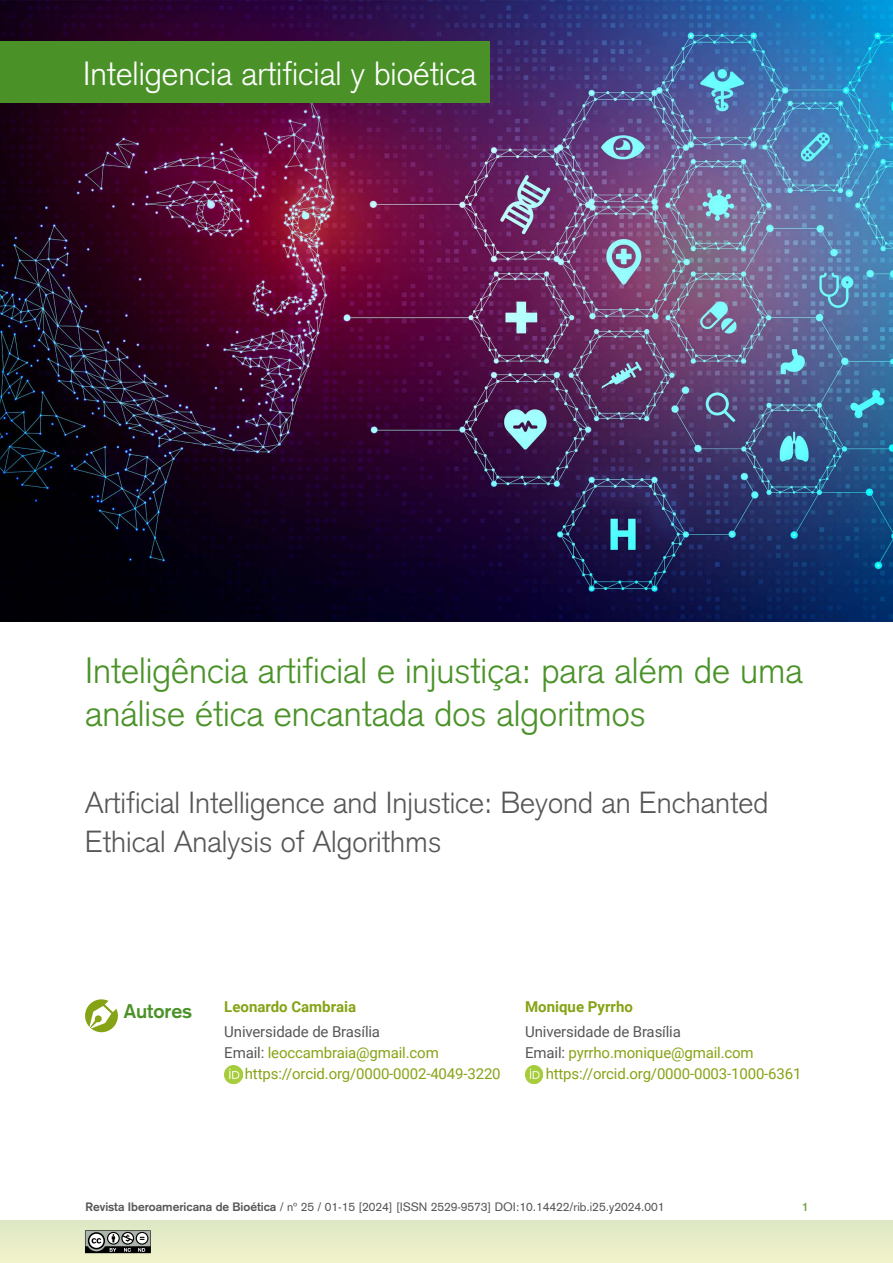
<style>
.page{position:relative;width:893px;height:1263px;background:#fff}
.page>*{position:absolute;margin:0;border:0;box-sizing:border-box;transform-origin:0 0}
.t1{font:300 36px/43.2px "Akzidenz Grotesk";color:#4a9228}
.t2{font:300 33px "Akzidenz Grotesk";color:#fff}
.t3{font:300 30px/39px "Akzidenz Grotesk";color:#575756}
.t4{font:700 19.5px "Akzidenz Grotesk";color:#4a9228}
.t5{font:15px "Roboto";letter-spacing:-.01em;color:#86a315}
.t6{font:15px "Roboto";letter-spacing:-.01em;color:#575756}
.t7{font:700 15px "Roboto";color:#86a315}
.t8{font:12px "Akzidenz Grotesk";color:#575756}
.t9{font:700 12px "Akzidenz Grotesk";color:#74a54c}
.s1{color:#575756}
.s2{font-weight:700}
</style>
<div class="page">
<div style="left:0;top:1220px;width:893px;height:43px;background:#e7edc8"></div>
<img style="left:224px;top:1066px;width:18px;height:17px">
<img style="left:525px;top:1066px;width:18px;height:17px">
<img style="left:0;top:0;width:893px;height:621px">
<div style="left:85px;top:999px;width:33px;height:33px;background:#86a315;border-radius:50%"></div>
<svg style="left:89px;top:1000px;width:28px;height:29px"></svg>
<div style="left:0;top:41px;width:489px;height:62px;background:#4a9228"></div>
<svg style="left:85px;top:1230px;width:66px;height:23px;background:#737573"></svg>
<h2 class="t2" style="left:83px;top:54px;width:395px">Inteligencia artificial y bioética</h2>
<h1 class="t1" style="left:85px;top:649px;width:719px">Inteligência artificial e injustiça: para além de uma análise ética encantada dos algoritmos</h1>
<h3 class="t3" style="left:85px;top:783px;width:685px">Artificial Intelligence and Injustice: Beyond an Enchanted<br>Ethical Analysis of Algorithms</h3>
<h3 class="t4" style="left:124px;top:999px;width:70px">Autores</h3>
<p class="t7" style="left:224px;top:996px;width:133px">Leonardo Cambraia</p>
<p class="t6" style="left:224px;top:1021px;width:157px">Universidade de Brasília</p>
<p class="t5" style="left:224px;top:1042px;width:216px"><span class="s1">Email:</span> leoccambraia@gmail.com</p>
<p class="t5" style="left:245px;top:1063px;width:257px">https://orcid.org/0000-0002-4049-3220</p>
<p class="t7" style="left:525px;top:996px;width:109px">Monique Pyrrho</p>
<p class="t6" style="left:525px;top:1021px;width:157px">Universidade de Brasília</p>
<p class="t5" style="left:525px;top:1042px;width:230px"><span class="s1">Email:</span> pyrrho.monique@gmail.com</p>
<p class="t5" style="left:546px;top:1063px;width:257px">https://orcid.org/0000-0003-1000-6361</p>
<p class="t8" style="left:86px;top:1199px;width:580px"><span class="s2">Revista Iberoamericana de Bioética</span> / nº 25 / 01-15 [2024] [ISSN 2529-9573] DOI:10.14422/rib.i25.y2024.001</p>
<p class="t9" style="left:802px;top:1199px;width:8px">1</p>
</div>
